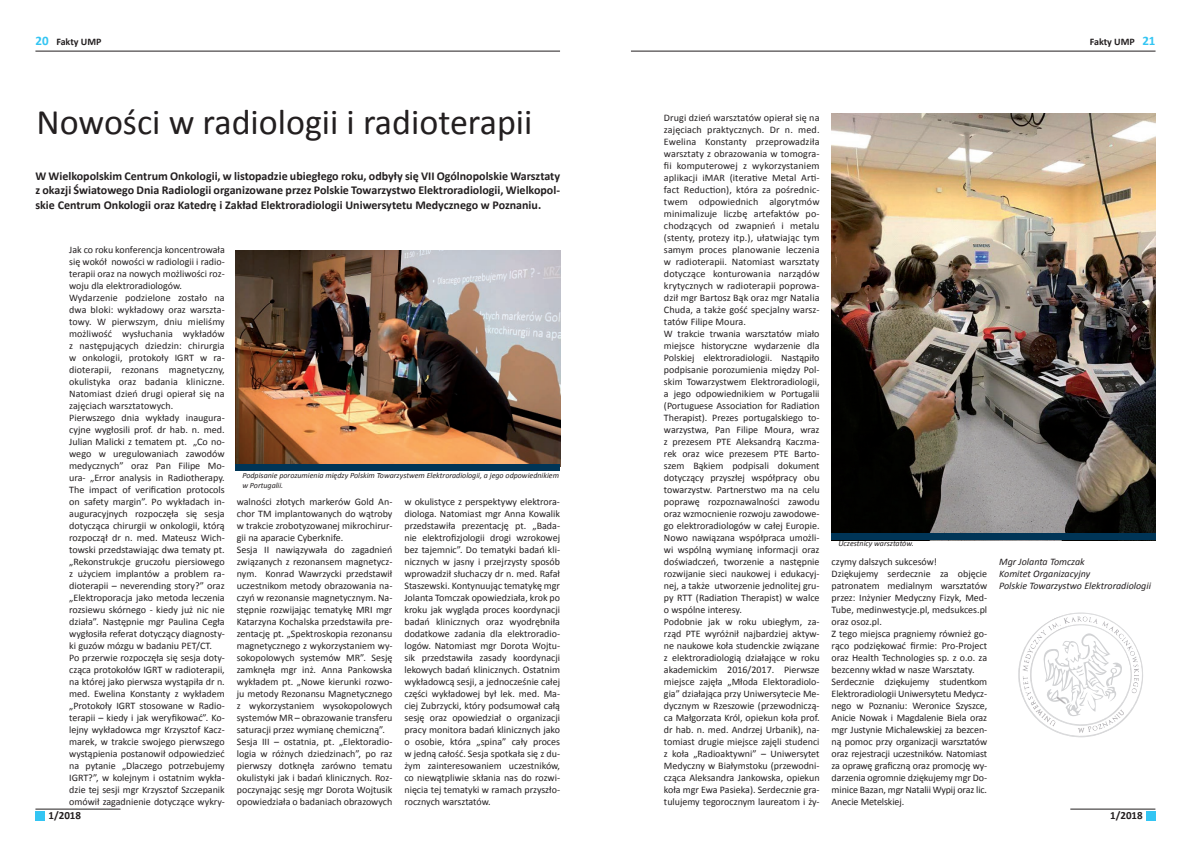
<style>
.page{position:relative;width:1191px;height:842px;background:#fff}
.page>*{position:absolute;margin:0;border:0;box-sizing:border-box;transform-origin:0 0}
.t1{font:36px "Calibri";color:#231f20}
.t2{font:700 12px/14.4px "Calibri";color:#231f20;text-align:justify}
.t3{font:700 11px "Calibri";color:#231f20}
.t4{font:10px/12px "Calibri";color:#231f20}
.t5{font:italic 10px/12px "Calibri";color:#231f20}
.t6{font:700 10px "Calibri";color:#231f20}
.t7{font:italic 8px/9.6px "Calibri";color:#231f20}
.s1{font-size:13px;color:#33c5f3}
</style>
<div class="page">
<hr style="left:35px;top:51px;width:525px;height:1px;background:#231f20">
<hr style="left:631px;top:51px;width:524px;height:1px;background:#231f20">
<div style="left:1146px;top:811px;width:9px;height:9px;background:#33c5f3"></div>
<div style="left:35px;top:811px;width:10px;height:9px;background:#33c5f3"></div>
<hr style="left:1070px;top:809px;width:85px;height:1px;background:#231f20">
<hr style="left:35px;top:809px;width:85px;height:1px;background:#231f20">
<img style="left:236px;top:251px;width:324px;height:213px">
<img style="left:831px;top:113px;width:324px;height:420px">
<div style="left:236px;top:464px;width:324px;height:7px;background:#003557"></div>
<div style="left:831px;top:533px;width:324px;height:7px;background:#003557"></div>
<svg style="left:1018px;top:613px;width:125px;height:124px"></svg>
<img style="left:1071px;top:617px;width:16px;height:5px">
<p class="t6" style="left:35px;top:35px;width:67px"><span class="s1">20</span> Fakty UMP</p>
<p class="t6" style="left:1089px;top:35px;width:67px">Fakty UMP <span class="s1">21</span></p>
<h1 class="t1" style="left:36px;top:99px;width:497px">Nowości w radiologii i radioterapii</h1>
<p class="t2" style="left:35px;top:169px;width:526px">W Wielkopolskim Centrum Onkologii, w listopadzie ubiegłego roku, odbyły się VII Ogólnopolskie Warsztaty z okazji Światowego Dnia Radiologii organizowane przez Polskie Towarzystwo Elektroradiologii, Wielkopol&shy;skie Centrum Onkologii oraz Katedrę i Zakład Elektroradiologii Uniwersytetu Medycznego w Poznaniu.</p>
<p class="t4" style="left:69px;top:244px;width:157px">Jak co roku konferencja koncentrowała się wokół nowości w radiologii i radio&shy;terapii oraz na nowych możliwości roz&shy;woju dla elektroradiologów.<br>Wydarzenie podzielone zostało na dwa bloki: wykładowy oraz warszta&shy;towy. W pierwszym, dniu mieliśmy możliwość wysłuchania wykładów z następujących dziedzin: chirurgia w onkologii, protokoły IGRT w ra&shy;dioterapii, rezonans magnetyczny, okulistyka oraz badania kliniczne.<br>Natomiast dzień drugi opierał się na zajęciach warsztatowych.<br>Pierwszego dnia wykłady inaugura&shy;cyjne wygłosili prof. dr hab. n. med.<br>Julian Malicki z tematem pt. „Co no&shy;wego w uregulowaniach zawodów medycznych” oraz Pan Filipe Mo&shy;ura- „Error analysis in Radiotherapy.<br>The impact of verification protocols on safety margin”. Po wykładach in&shy;auguracyjnych rozpoczęła się sesja dotycząca chirurgii w onkologii, którą rozpoczął dr n. med. Mateusz Wich&shy;towski przedstawiając dwa tematy pt. „Rekonstrukcje gruczołu piersiowego z użyciem implantów a problem ra&shy;dioterapii – neverending story?” oraz „Elektroporacja jako metoda leczenia rozsiewu skórnego - kiedy już nic nie działa”. Następnie mgr Paulina Cegła wygłosiła referat dotyczący diagnosty&shy;ki guzów mózgu w badaniu PET/CT.<br>Po przerwie rozpoczęła się sesja doty&shy;cząca protokołów IGRT w radioterapii, na której jako pierwsza wystąpiła dr n. med. Ewelina Konstanty z wykładem „Protokoły IGRT stosowane w Radio&shy;terapii – kiedy i jak weryfikować”. Ko&shy;lejny wykładowca mgr Krzysztof Kacz&shy;marek, w trakcie swojego pierwszego wystąpienia postanowił odpowiedzieć na pytanie „Dlaczego potrzebujemy IGRT?”, w kolejnym i ostatnim wykła&shy;dzie tej sesji mgr Krzysztof Szczepanik omówił zagadnienie dotyczące wykry-</p>
<p class="t7" style="left:242px;top:471px;width:318px">Podpisanie porozumienia między Polskim Towarzystwem Elektroradiologii, a jego odpowiednikiem w Portugalii.</p>
<p class="t4" style="left:237px;top:496px;width:157px">walności złotych markerów Gold An&shy;chor TM implantowanych do wątroby w trakcie zrobotyzowanej mikrochirur&shy;gii na aparacie Cyberknife.<br>Sesja II nawiązywała do zagadnień związanych z rezonansem magnetycz&shy;nym. Konrad Wawrzycki przedstawił uczestnikom metody obrazowania na&shy;czyń w rezonansie magnetycznym. Na&shy;stępnie rozwijając tematykę MRI mgr Katarzyna Kochalska przedstawiła pre&shy;zentację pt. „Spektroskopia rezonansu magnetycznego z wykorzystaniem wy&shy;sokopolowych systemów MR”. Sesję zamknęła mgr inż. Anna Pankowska wykładem pt. „Nowe kierunki rozwo&shy;ju metody Rezonansu Magnetycznego z wykorzystaniem wysokopolowych systemów MR – obrazowanie transferu saturacji przez wymianę chemiczną”.<br>Sesja III – ostatnia, pt. „Elektoradio&shy;logia w różnych dziedzinach”, po raz pierwszy dotknęła zarówno tematu okulistyki jak i badań klinicznych. Roz&shy;poczynając sesję mgr Dorota Wojtusik opowiedziała o badaniach obrazowych</p>
<p class="t4" style="left:404px;top:496px;width:157px;text-align:justify">w okulistyce z perspektywy elektrora&shy;diologa. Natomiast mgr Anna Kowalik przedstawiła prezentację pt. „Bada&shy;nie elektrofizjologii drogi wzrokowej bez tajemnic”. Do tematyki badań kli&shy;nicznych w jasny i przejrzysty sposób wprowadził słuchaczy dr n. med. Rafał Staszewski. Kontynuując tematykę mgr Jolanta Tomczak opowiedziała, krok po kroku jak wygląda proces koordynacji badań klinicznych oraz wyodrębniła dodatkowe zadania dla elektroradio&shy;logów. Natomiast mgr Dorota Wojtu&shy;sik przedstawiła zasady koordynacji lekowych badań klinicznych. Ostatnim wykładowcą sesji, a jednocześnie całej części wykładowej był lek. med. Ma&shy;ciej Zubrzycki, który podsumował całą sesję oraz opowiedział o organizacji pracy monitora badań klinicznych jako o osobie, która „spina” cały proces w jedną całość. Sesja spotkała się z du&shy;żym zainteresowaniem uczestników, co niewątpliwie skłania nas do rozwi&shy;nięcia tej tematyki w ramach przyszło&shy;rocznych warsztatów.</p>
<p class="t4" style="left:664px;top:112px;width:157px">Drugi dzień warsztatów opierał się na zajęciach praktycznych. Dr n. med.<br>Ewelina Konstanty przeprowadziła warsztaty z obrazowania w tomogra&shy;fii komputerowej z wykorzystaniem aplikacji iMAR (iterative Metal Arti&shy;fact Reduction), która za pośrednic&shy;twem odpowiednich algorytmów minimalizuje liczbę artefaktów po&shy;chodzących od zwapnień i metalu (stenty, protezy itp.), ułatwiając tym samym proces planowanie leczenia w radioterapii. Natomiast warsztaty dotyczące konturowania narządów krytycznych w radioterapii poprowa&shy;dził mgr Bartosz Bąk oraz mgr Natalia Chuda, a także gość specjalny warsz&shy;tatów Filipe Moura.<br>W trakcie trwania warsztatów miało miejsce historyczne wydarzenie dla Polskiej elektroradiologii. Nastąpiło podpisanie porozumienia między Pol&shy;skim Towarzystwem Elektroradiologii, a jego odpowiednikiem w Portugalii (Portuguese Association for Radiation Therapist). Prezes portugalskiego to&shy;warzystwa, Pan Filipe Moura, wraz z prezesem PTE Aleksandrą Kaczma&shy;rek oraz wice prezesem PTE Barto&shy;szem Bąkiem podpisali dokument dotyczący przyszłej współpracy obu towarzystw. Partnerstwo ma na celu poprawę rozpoznawalności zawodu oraz wzmocnienie rozwoju zawodowe&shy;go elektroradiologów w całej Europie.<br>Nowo nawiązana współpraca umożli&shy;wi wspólną wymianę informacji oraz doświadczeń, tworzenie a następnie rozwijanie sieci naukowej i edukacyj&shy;nej, a także utworzenie jednolitej gru&shy;py RTT (Radiation Therapist) w walce o wspólne interesy.<br>Podobnie jak w roku ubiegłym, za&shy;rząd PTE wyróżnił najbardziej aktyw&shy;ne naukowe koła studenckie związane z elektroradiologią działające w roku akademickim 2016/2017. Pierwsze miejsce zajęła „Młoda Elektoradiolo&shy;gia” działająca przy Uniwersytecie Me&shy;dycznym w Rzeszowie (przewodniczą&shy;ca Małgorzata Król, opiekun koła prof. dr hab. n. med. Andrzej Urbanik), na&shy;tomiast drugie miejsce zajęli studenci z koła „Radioaktywni” – Uniwersytet Medyczny w Białymstoku (przewodni&shy;cząca Aleksandra Jankowska, opiekun koła mgr Ewa Pasieka). Serdecznie gra&shy;tulujemy tegorocznym laureatom i ży-</p>
<p class="t7" style="left:838px;top:539px;width:77px">Uczestnicy warsztatów.</p>
<p class="t4" style="left:831px;top:555px;width:157px">czymy dalszych sukcesów!<br>Dziękujemy serdecznie za objęcie patronatem medialnym warsztatów przez: Inżynier Medyczny Fizyk, Med-Tube, medinwestycje.pl, medsukces.pl oraz osoz.pl.<br>Z tego miejsca pragniemy również go&shy;rąco podziękować firmie: Pro-Project oraz Health Technologies sp. z o.o. za bezcenny wkład w nasze Warsztaty.<br>Serdecznie dziękujemy studentkom Elektroradiologii Uniwersytetu Medycz&shy;nego w Poznaniu: Weronice Szyszce, Anicie Nowak i Magdalenie Biela oraz mgr Justynie Michalewskiej za bezcen&shy;ną pomoc przy organizacji warsztatów oraz rejestracji uczestników. Natomiast za oprawę graficzną oraz promocję wy&shy;darzenia ogromnie dziękujemy mgr Do&shy;minice Bazan, mgr Natalii Wypij oraz lic.<br>Anecie Metelskiej.</p>
<p class="t5" style="left:999px;top:555px;width:153px">Mgr Jolanta Tomczak<br>Komitet Organizacyjny<br>Polskie Towarzystwo Elektroradiologii</p>
<p class="t3" style="left:48px;top:808px;width:34px">1/2018</p>
<p class="t3" style="left:1110px;top:808px;width:34px">1/2018</p>
</div>
